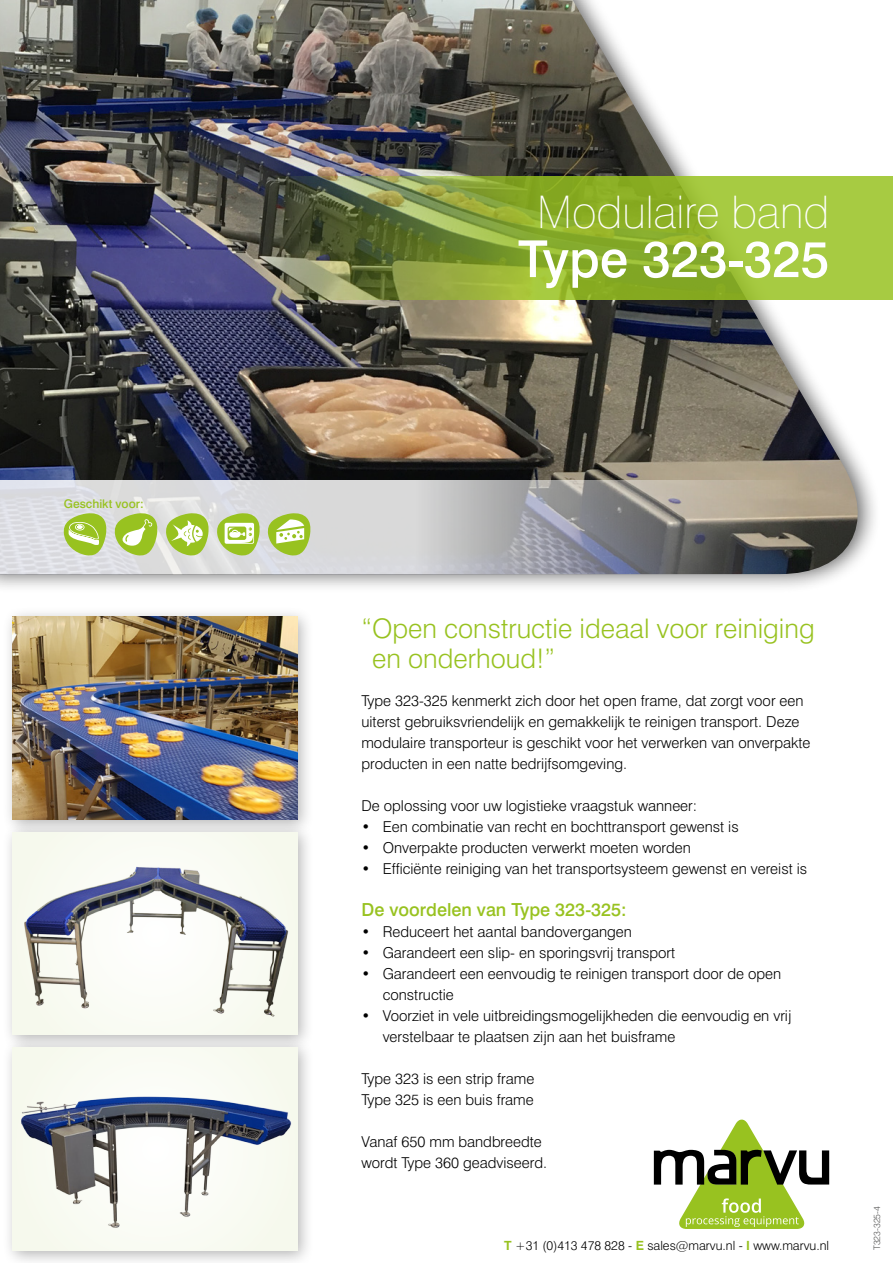
<style>
.page{position:relative;width:893px;height:1263px;background:#fff}
.page>*{position:absolute;margin:0;border:0;box-sizing:border-box;transform-origin:0 0}
.t1{font:500 51px "Swiss 721 BT";color:#fff}
.t2{font:100 45px "Swiss 721 BT";color:#fff}
.t3{font:300 27px/30px "Swiss 721 BT";color:#98c220}
.t4{font:500 18px "Swiss 721 BT";color:#98c220}
.t5{font:300 15px/21px "Swiss 721 BT";color:#000}
.t6{font:300 12.6px "Swiss 721 BT";color:#000}
.t7{font:500 12px "Swiss 721 BT";color:#98c220}
.t8{font:300 9px "Swiss 721 BT";color:#575756}
.s1{font-weight:700;color:#98c220}
</style>
<div class="page">
<svg style="left:654px;top:1119px;width:175px;height:110px"></svg>
<div style="left:0;top:0;width:880px;height:593px;background:#000;opacity:.6"></div>
<img style="left:0;top:0;width:859px;height:480px">
<svg style="left:0;top:480px;width:880px;height:94px;background:#b2b1b2"></svg>
<img style="left:0;top:176px;width:893px;height:124px">
<div style="left:1px;top:605px;width:314px;height:231px;background:#000;opacity:.3"></div>
<img style="left:13px;top:617px;width:285px;height:202px">
<div style="left:1px;top:821px;width:314px;height:231px;background:#000;opacity:.3"></div>
<img style="left:13px;top:832px;width:285px;height:201px">
<svg style="left:114px;top:513px;width:44px;height:42px;background:#b7d16d"></svg>
<svg style="left:64px;top:513px;width:43px;height:42px;background:#b5d06a"></svg>
<svg style="left:166px;top:513px;width:43px;height:42px;background:#bad372"></svg>
<svg style="left:217px;top:513px;width:43px;height:42px"></svg>
<svg style="left:267px;top:513px;width:43px;height:42px"></svg>
<div style="left:1px;top:1036px;width:314px;height:227px;background:#000;opacity:.3"></div>
<img style="left:13px;top:1047px;width:285px;height:203px">
<p class="t7" style="left:64px;top:496px;width:81px">Geschikt voor:</p>
<h2 class="t2" style="left:537px;top:184px;width:293px">Modulaire band</h2>
<h1 class="t1" style="left:518px;top:228px;width:313px">Type 323-325</h1>
<h3 class="t3" style="left:372px;top:613px;width:444px;text-indent:-11px">“Open constructie ideaal voor reiniging en onderhoud!”</h3>
<p class="t5" style="left:361px;top:690px;width:450px">Type 323-325 kenmerkt zich door het open frame, dat zorgt voor een uiterst gebruiksvriendelijk en gemakkelijk te reinigen transport. Deze modulaire transporteur is geschikt voor het verwerken van onverpakte producten in een natte bedrijfsomgeving.</p>
<p class="t5" style="left:361px;top:795px;width:337px">De oplossing voor uw logistieke vraagstuk wanneer:</p>
<p class="t5" style="left:361px;top:816px;width:379px">• Een combinatie van recht en bochttransport gewenst is</p>
<p class="t5" style="left:361px;top:837px;width:331px">• Onverpakte producten verwerkt moeten worden</p>
<p class="t5" style="left:361px;top:858px;width:447px">• Efficiënte reiniging van het transportsysteem gewenst en vereist is</p>
<p class="t4" style="left:361px;top:899px;width:267px">De voordelen van Type 323-325:</p>
<p class="t5" style="left:361px;top:921px;width:272px">• Reduceert het aantal bandovergangen</p>
<p class="t5" style="left:361px;top:942px;width:315px">• Garandeert een slip- en sporingsvrij transport</p>
<p class="t5" style="left:383px;top:963px;width:400px;text-indent:-21px">• Garandeert een eenvoudig te reinigen transport door de open constructie</p>
<p class="t5" style="left:383px;top:1005px;width:410px;text-indent:-21px">• Voorziet in vele uitbreidingsmogelijkheden die eenvoudig en vrij verstelbaar te plaatsen zijn aan het buisframe</p>
<p class="t5" style="left:361px;top:1068px;width:174px">Type 323 is een strip frame<br>Type 325 is een buis frame</p>
<p class="t5" style="left:361px;top:1131px;width:187px">Vanaf 650 mm bandbreedte wordt Type 360 geadviseerd.</p>
<p class="t6" style="left:504px;top:1238px;width:326px"><span class="s1">T</span> +31 (0)413 478 828 - <span class="s1">E</span> sales@marvu.nl - <span class="s1">I</span> www.marvu.nl</p>
<p class="t8" style="left:871px;top:1250px;width:46px;rotate:-90deg">T323-325-4</p>
</div>
